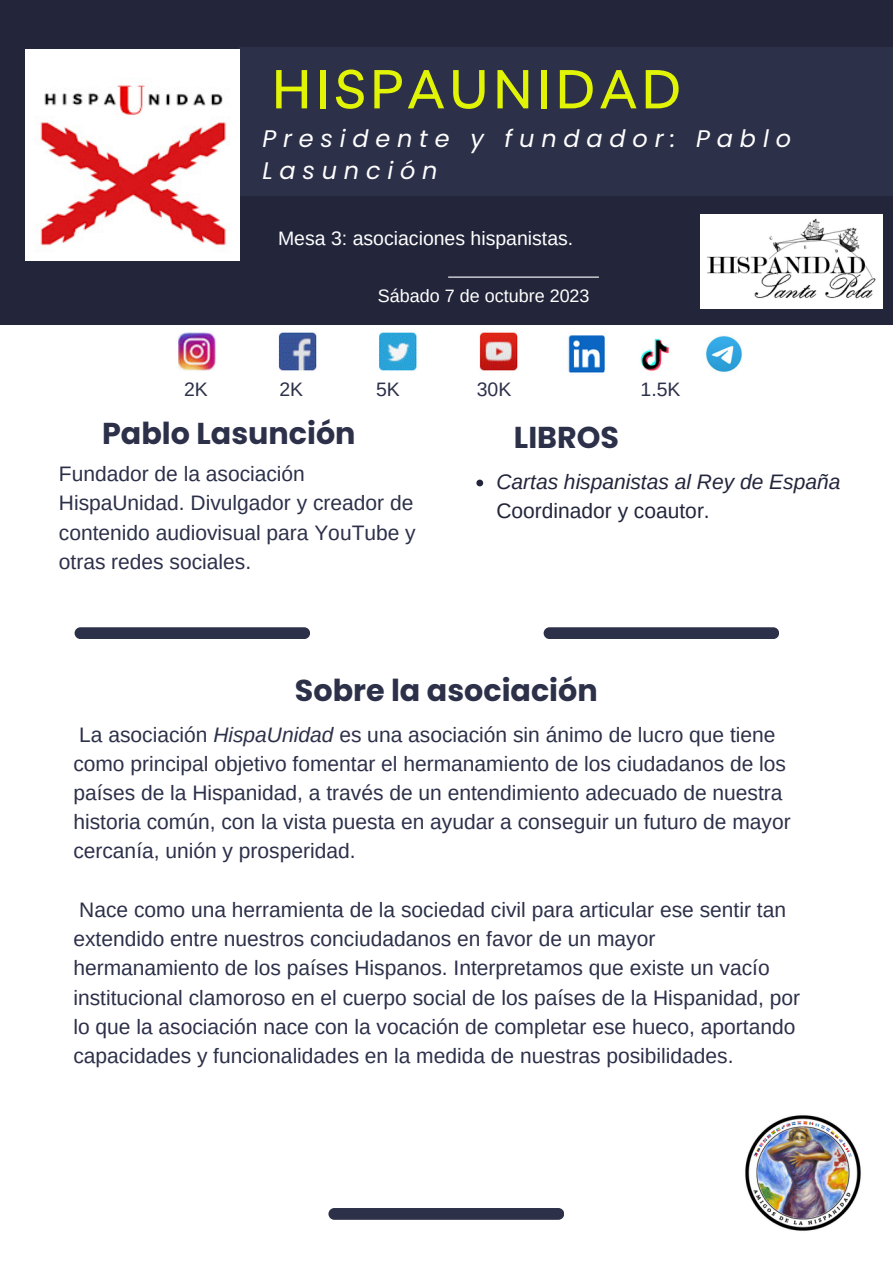
<style>
.page{position:relative;width:893px;height:1264px;background:#fff}
.page>*{position:absolute;margin:0;border:0;box-sizing:border-box;transform-origin:0 0}
.t1{font:500 54px "Livvic";letter-spacing:.085em;color:#e1f405}
.t2{font:700 30.15px "Poppins";color:#2c3049}
.t3{font:italic 24px/32.5px "Poppins";letter-spacing:.285em;color:#fff}
.t4{font:21px/29.2px "Arimo";color:#2c3049}
.t5{font:italic 21px/29.2px "Arimo";color:#23263b}
.t6{font:19.5px "Arimo";color:#fff}
.t7{font:19.5px "Arimo";color:#2c3049}
.t8{font:18px "Arimo";color:#fff}
.s1{font-style:normal}
.s2{font-style:italic}
</style>
<div class="page">
<div style="left:0;top:0;width:892px;height:325px;background:#23263b"></div>
<div style="left:239px;top:47px;width:653px;height:148px;background:#2c3049"></div>
<img style="left:25px;top:50px;width:214px;height:210px">
<div style="left:75px;top:627px;width:235px;height:12px;background:#2c3049;border-radius:6px"></div>
<div style="left:328px;top:1207px;width:236px;height:12px;background:#2c3049;border-radius:6px"></div>
<hr style="left:448px;top:276px;width:151px;height:2px;background:#fff">
<div style="left:543px;top:627px;width:236px;height:12px;background:#2c3049;border-radius:6px"></div>
<svg style="left:476px;top:479px;width:7px;height:7px"></svg>
<img style="left:178px;top:332px;width:491px;height:41px">
<img style="left:705px;top:335px;width:38px;height:37px">
<img style="left:700px;top:215px;width:182px;height:93px">
<img style="left:745px;top:1115px;width:116px;height:116px">
<p class="t1" style="left:272px;top:54px;width:411px">HISPAUNIDAD</p>
<p class="t3" style="left:262px;top:122px;width:530px">Presidente y fundador: Pablo<br>Lasunción</p>
<p class="t6" style="left:278px;top:227px;width:297px">Mesa 3: asociaciones hispanistas.</p>
<p class="t8" style="left:378px;top:286px;width:213px">Sábado 7 de octubre 2023</p>
<p class="t7" style="left:184px;top:379px;width:25px">2K</p>
<p class="t7" style="left:279px;top:379px;width:25px">2K</p>
<p class="t7" style="left:376px;top:379px;width:25px">5K</p>
<p class="t7" style="left:477px;top:379px;width:36px">30K</p>
<p class="t7" style="left:640px;top:378px;width:41px">1.5K</p>
<p class="t2" style="left:102px;top:412px;width:255px">Pablo Lasunción</p>
<p class="t4" style="left:59px;top:459px;width:358px">Fundador de la asociación<br>HispaUnidad. Divulgador y creador de contenido audiovisual para YouTube y otras redes sociales.</p>
<p class="t2" style="left:514px;top:416px;width:107px">LIBROS</p>
<p class="t5" style="left:496px;top:466px;width:345px">Cartas hispanistas al Rey de España<br><span class="s1">Coordinador y coautor.</span></p>
<p class="t2" style="left:295px;top:668px;width:304px">Sobre la asociación</p>
<p class="t4" style="left:73px;top:719px;width:718px">La asociación <span class="s2">HispaUnidad</span> es una asociación sin ánimo de lucro que tiene como principal objetivo fomentar el hermanamiento de los ciudadanos de los países de la Hispanidad, a través de un entendimiento adecuado de nuestra historia común, con la vista puesta en ayudar a conseguir un futuro de mayor cercanía, unión y prosperidad.</p>
<p class="t4" style="left:73px;top:895px;width:728px">Nace como una herramienta de la sociedad civil para articular ese sentir tan extendido entre nuestros conciudadanos en favor de un mayor hermanamiento de los países Hispanos. Interpretamos que existe un vacío institucional clamoroso en el cuerpo social de los países de la Hispanidad, por lo que la asociación nace con la vocación de completar ese hueco, aportando capacidades y funcionalidades en la medida de nuestras posibilidades.</p>
</div>
